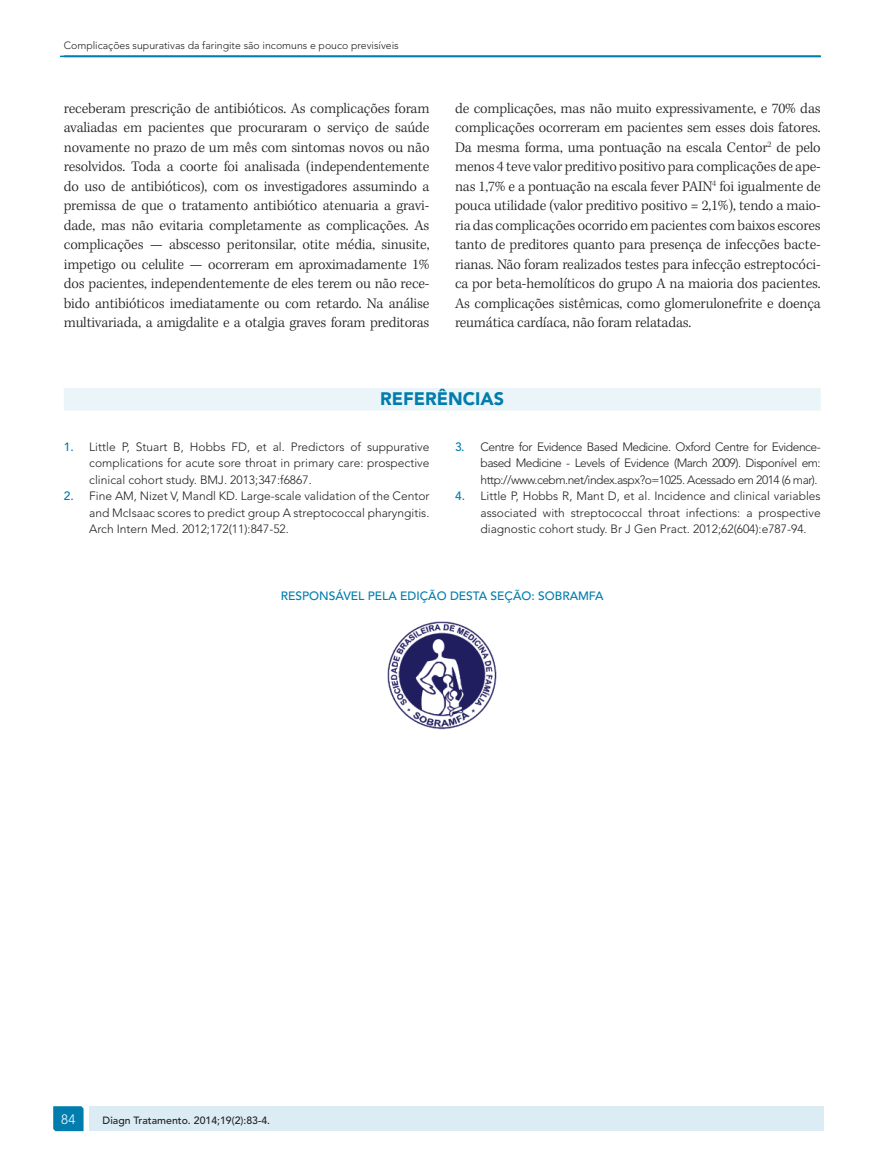
<style>
.page{position:relative;width:893px;height:1170px;background:#fff}
.page>*{position:absolute;margin:0;border:0;box-sizing:border-box;transform-origin:0 0}
.z04_0_sub1{font:900 18px "Avenir LT Std";color:#007dad}
.z05_0_texto_txt{font:300 15px/19.5px "Kepler Std";letter-spacing:-.01em;color:#231f20;text-align:justify}
.t1{font:300 13.5px "Avenir LT Std";color:#fff}
.z06_0_referencias{font:300 12px/16.5px "Avenir LT Std";color:#231f20;text-align:justify}
.z06_0_referencias-2{font:500 12px "Avenir LT Std";color:#007dad}
.z08_0_cabecalho{font:300 10.5px "Avenir LT Std";color:#231f20}
.z08_1_rodape{font:500 10.5px "Avenir LT Std";color:#231f20}
.s1{font-weight:500;color:#007dad}
</style>
<div class="page">
<div style="left:64px;top:388px;width:757px;height:22px;background:#ebf5f9"></div>
<img style="left:388px;top:621px;width:109px;height:108px">
<hr style="left:60px;top:56px;width:761px;height:1px;background:#007dad">
<svg style="left:53px;top:1106px;width:31px;height:24px"></svg>
<div style="left:89px;top:1106px;width:735px;height:24px;background:#dbecf4"></div>
<p class="z08_0_cabecalho" style="left:64px;top:40px;width:336px">Complicações supurativas da faringite são incomuns e pouco previsíveis</p>
<p class="z05_0_texto_txt" style="left:64px;top:99px;width:367px">receberam prescrição de antibióticos. As complicações foram avaliadas em pacientes que procuraram o serviço de saúde novamente no prazo de um mês com sintomas novos ou não resolvidos. Toda a coorte foi analisada (independentemente do uso de antibióticos), com os investigadores assumindo a premissa de que o tratamento antibiótico atenuaria a gravi&shy;dade, mas não evitaria completamente as complicações. As complicações — abscesso peritonsilar, otite média, sinusite, impetigo ou celulite — ocorreram em aproximadamente 1% dos pacientes, independentemente de eles terem ou não rece&shy;bido antibióticos imediatamente ou com retardo. Na análise multivariada, a amigdalite e a otalgia graves foram preditoras</p>
<p class="z05_0_texto_txt" style="left:455px;top:99px;width:367px">de complicações, mas não muito expressivamente, e 70% das complicações ocorreram em pacientes sem esses dois fatores.<br>Da mesma forma, uma pontuação na escala Centor<sup>2</sup> de pelo menos 4 teve valor preditivo positivo para complicações de ape&shy;nas 1,7% e a pontuação na escala fever PAIN<sup>4</sup> foi igualmente de pouca utilidade (valor preditivo positivo = 2,1%), tendo a maio&shy;ria das complicações ocorrido em pacientes com baixos escores tanto de preditores quanto para presença de infecções bacte&shy;rianas. Não foram realizados testes para infecção estreptocóci&shy;ca por beta-hemolíticos do grupo A na maioria dos pacientes.<br>As complicações sistêmicas, como glomerulonefrite e doença reumática cardíaca, não foram relatadas.</p>
<p class="z04_0_sub1" style="left:380px;top:388px;width:126px">REFERÊNCIAS</p>
<p class="z06_0_referencias" style="left:89px;top:438px;width:342px;text-indent:-26px"><span class="s1">1.</span> Little P, Stuart B, Hobbs FD, et al. Predictors of suppurative complications for acute sore throat in primary care: prospective clinical cohort study. BMJ. 2013;347:f6867.</p>
<p class="z06_0_referencias" style="left:89px;top:488px;width:342px;text-indent:-26px"><span class="s1">2.</span> Fine AM, Nizet V, Mandl KD. Large-scale validation of the Centor and McIsaac scores to predict group A streptococcal pharyngitis.<br>Arch Intern Med. 2012;172(11):847-52.</p>
<p class="z06_0_referencias" style="left:480px;top:438px;width:342px;text-indent:-26px"><span class="s1">3.</span> Centre for Evidence Based Medicine. Oxford Centre for Evidence&shy;based Medicine - Levels of Evidence (March 2009). Disponível em: http://www.cebm.net/index.aspx?o=1025. Acessado em 2014 (6 mar).</p>
<p class="z06_0_referencias" style="left:480px;top:488px;width:342px;text-indent:-26px"><span class="s1">4.</span> Little P, Hobbs R, Mant D, et al. Incidence and clinical variables associated with streptococcal throat infections: a prospective diagnostic cohort study. Br J Gen Pract. 2012;62(604):e787-94.</p>
<p class="z06_0_referencias-2" style="left:281px;top:589px;width:324px">RESPONSÁVEL PELA EDIÇÃO DESTA SEÇÃO: SOBRAMFA</p>
<p class="t1" style="left:61px;top:1111px;width:16px">84</p>
<p class="z08_1_rodape" style="left:103px;top:1114px;width:169px">Diagn Tratamento. 2014;19(2):83-4.</p>
</div>
